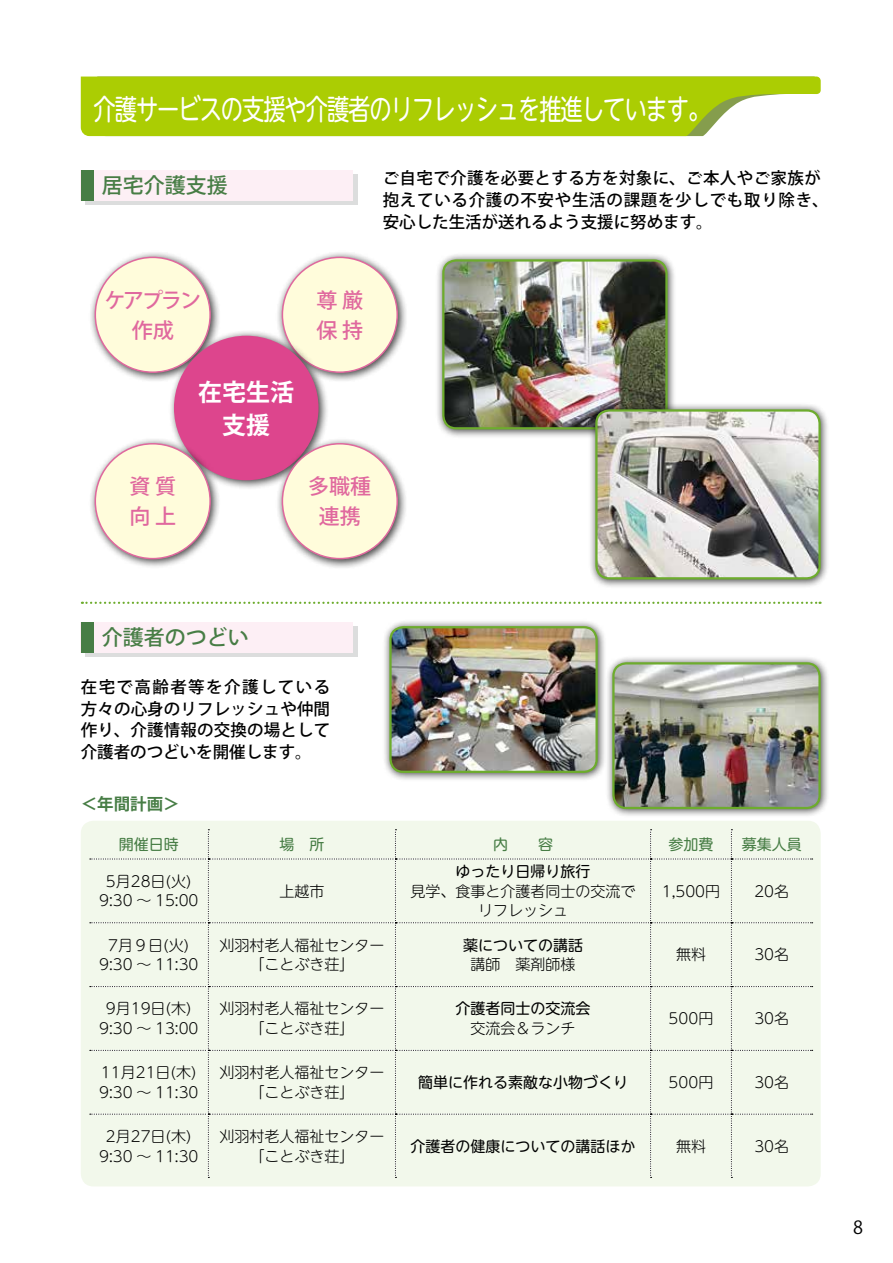
<style>
.page{position:relative;width:893px;height:1263px;background:#fff}
.page>*{position:absolute;margin:0;border:0;box-sizing:border-box;transform-origin:0 0}
.t1{font:28.5px "UD Shin M Go Pr 6";letter-spacing:-.045em;color:#fff;scale:.78 1}
.t2{font:700 24px/33px "Koz Go Pr 6 N";color:#fff;text-align:center}
.t3{font:500 21px/30px "Koz Go Pr 6 N";letter-spacing:-.05em;color:#e0689e;text-align:center}
.t4{font:500 21px "Koz Go Pr 6 N";color:#477d45}
.t5{font:18px "Koz Go Pr 6 N";color:#000}
.t6{font:500 16.5px/21.8px "Koz Go Pr 6 N";letter-spacing:.01em;color:#000}
.t7{font:700 16.5px "Koz Go Pr 6 N";color:#477d45}
.t8{font:300 15px/19.5px "UD Shin M Go Pr 6";color:#000;text-align:center}
.t9{font:15px "UD Shin M Go Pr 6";color:#000}
.t10{font:15px "UD Shin M Go Pr 6";color:#477d45}
</style>
<div class="page">
<svg style="left:81px;top:77px;width:740px;height:59px;background:#b1d01a"></svg>
<div style="left:81px;top:821px;width:740px;height:365px;background:#f2f8eb;border-radius:13px"></div>
<div style="left:85px;top:174px;width:272px;height:31px;background:#dcdddd"></div>
<div style="left:81px;top:170px;width:272px;height:31px;background:#fdeff5"></div>
<div style="left:81px;top:170px;width:13px;height:31px;background:#477d45"></div>
<div style="left:85px;top:626px;width:272px;height:31px;background:#dcdddd"></div>
<div style="left:81px;top:622px;width:272px;height:31px;background:#fdeff5"></div>
<div style="left:81px;top:622px;width:13px;height:31px;background:#477d45"></div>
<svg style="left:90px;top:829px;width:723px;height:349px"></svg>
<div style="left:88px;top:250px;width:133px;height:133px;background:#000;opacity:.75"></div>
<div style="left:95px;top:257px;width:115px;height:115px;background:#fffcdb;border-radius:50%"></div>
<div style="left:95px;top:257px;width:116px;height:116px;border:2px solid #e0689e;border-radius:50%"></div>
<div style="left:276px;top:250px;width:132px;height:133px;background:#000;opacity:.75"></div>
<div style="left:282px;top:257px;width:115px;height:115px;background:#fffcdb;border-radius:50%"></div>
<div style="left:282px;top:257px;width:116px;height:116px;border:2px solid #e0689e;border-radius:50%"></div>
<div style="left:168px;top:330px;width:161px;height:160px;background:#000;opacity:.75"></div>
<div style="left:174px;top:336px;width:145px;height:144px;background:#dd458d;border-radius:50%"></div>
<div style="left:88px;top:437px;width:133px;height:133px;background:#000;opacity:.75"></div>
<div style="left:95px;top:444px;width:115px;height:115px;background:#fffcdb;border-radius:50%"></div>
<div style="left:95px;top:443px;width:116px;height:116px;border:2px solid #e0689e;border-radius:50%"></div>
<div style="left:276px;top:437px;width:132px;height:132px;background:#000;opacity:.75"></div>
<div style="left:282px;top:444px;width:115px;height:115px;background:#fffcdb;border-radius:50%"></div>
<div style="left:282px;top:443px;width:116px;height:116px;border:2px solid #e0689e;border-radius:50%"></div>
<div style="left:435px;top:252px;width:242px;height:186px;background:#000;opacity:.75"></div>
<img style="left:443px;top:260px;width:223px;height:168px">
<div style="left:442px;top:259px;width:226px;height:170px;border:2px solid #6dac2d;border-radius:13px"></div>
<div style="left:588px;top:402px;width:242px;height:186px;background:#000;opacity:.75"></div>
<img style="left:596px;top:410px;width:224px;height:168px">
<div style="left:595px;top:409px;width:226px;height:170px;border:2px solid #6dac2d;border-radius:13px"></div>
<div style="left:382px;top:619px;width:225px;height:163px;background:#000;opacity:.75"></div>
<img style="left:390px;top:627px;width:207px;height:145px">
<div style="left:389px;top:626px;width:209px;height:147px;border:2px solid #6dac2d;border-radius:13px"></div>
<div style="left:605px;top:655px;width:225px;height:163px;background:#000;opacity:.75"></div>
<img style="left:613px;top:663px;width:207px;height:145px">
<div style="left:612px;top:662px;width:209px;height:147px;border:2px solid #6dac2d;border-radius:13px"></div>
<svg style="left:82px;top:602px;width:739px;height:2px"></svg>
<h1 class="t1" style="left:94px;top:85px;width:792px">介護サービスの支援や介護者のリフレッシュを推進しています。</h1>
<h3 class="t4" style="left:81px;top:174px;width:149px">　居宅介護支援</h3>
<p class="t6" style="left:383px;top:168px;width:448px">ご自宅で介護を必要とする方を対象に、ご本人やご家族が抱えている介護の不安や生活の課題を少しでも取り除き、安心した生活が送れるよう支援に努めます。</p>
<h3 class="t3" style="left:104px;top:285px;width:98px">ケアプラン作成</h3>
<h3 class="t3" style="left:316px;top:285px;width:48px;text-align:left">尊 厳保 持</h3>
<h2 class="t2" style="left:198px;top:376px;width:97px">在宅生活支援</h2>
<h3 class="t3" style="left:129px;top:472px;width:48px;text-align:left">資 質向 上</h3>
<h3 class="t3" style="left:308px;top:472px;width:64px">多職種連携</h3>
<h3 class="t4" style="left:81px;top:626px;width:170px">　介護者のつどい</h3>
<p class="t6" style="left:81px;top:676px;width:251px;text-align:justify">在宅で高齢者等を介護している方々の心身のリフレッシュや仲間作り、介護情報の交換の場として介護者のつどいを開催します。</p>
<p class="t7" style="left:81px;top:795px;width:100px">＜年間計画＞</p>
<p class="t10" style="left:119px;top:832px;width:61px">開催日時</p>
<p class="t10" style="left:279px;top:832px;width:46px">場　所</p>
<p class="t10" style="left:493px;top:832px;width:61px">内　　容</p>
<p class="t10" style="left:668px;top:832px;width:46px">参加費</p>
<p class="t10" style="left:742px;top:832px;width:61px">募集人員</p>
<p class="t8" style="left:99px;top:870px;width:101px">5月28日(火)<br>9:30 ～ 15:00</p>
<p class="t8" style="left:279px;top:880px;width:46px">上越市</p>
<p class="t9" style="left:455px;top:859px;width:136px">ゆったり日帰り旅行</p>
<p class="t8" style="left:410px;top:880px;width:226px">見学、食事と介護者同士の交流でリフレッシュ</p>
<p class="t8" style="left:662px;top:880px;width:60px">1,500円</p>
<p class="t8" style="left:754px;top:880px;width:36px">20名</p>
<p class="t8" style="left:99px;top:934px;width:101px">7月９日(火)<br>9:30 ～ 11:30</p>
<p class="t8" style="left:219px;top:934px;width:166px">刈羽村老人福祉センター「ことぶき荘」</p>
<p class="t9" style="left:463px;top:932px;width:121px">薬についての講話</p>
<p class="t8" style="left:470px;top:954px;width:106px">講師　薬剤師様</p>
<p class="t8" style="left:99px;top:998px;width:101px">9月19日(木)<br>9:30 ～ 13:00</p>
<p class="t8" style="left:219px;top:998px;width:166px">刈羽村老人福祉センター「ことぶき荘」</p>
<p class="t9" style="left:455px;top:996px;width:136px">介護者同士の交流会</p>
<p class="t8" style="left:470px;top:1018px;width:107px">交流会＆ランチ</p>
<p class="t8" style="left:676px;top:944px;width:31px">無料</p>
<p class="t8" style="left:754px;top:944px;width:36px">30名</p>
<p class="t8" style="left:669px;top:1008px;width:46px">500円</p>
<p class="t8" style="left:754px;top:1008px;width:36px">30名</p>
<p class="t8" style="left:99px;top:1062px;width:101px;text-align:left">11月21日(木)<br>9:30 ～ 11:30</p>
<p class="t8" style="left:219px;top:1062px;width:166px">刈羽村老人福祉センター「ことぶき荘」</p>
<p class="t9" style="left:418px;top:1070px;width:211px">簡単に作れる素敵な小物づくり</p>
<p class="t8" style="left:669px;top:1072px;width:46px">500円</p>
<p class="t8" style="left:754px;top:1072px;width:36px">30名</p>
<p class="t8" style="left:99px;top:1126px;width:101px">2月27日(木)<br>9:30 ～ 11:30</p>
<p class="t8" style="left:219px;top:1126px;width:166px">刈羽村老人福祉センター「ことぶき荘」</p>
<p class="t9" style="left:410px;top:1133px;width:226px">介護者の健康についての講話ほか</p>
<p class="t8" style="left:676px;top:1135px;width:31px">無料</p>
<p class="t8" style="left:754px;top:1135px;width:36px">30名</p>
<p class="t5" style="left:853px;top:1217px;width:11px">8</p>
</div>
